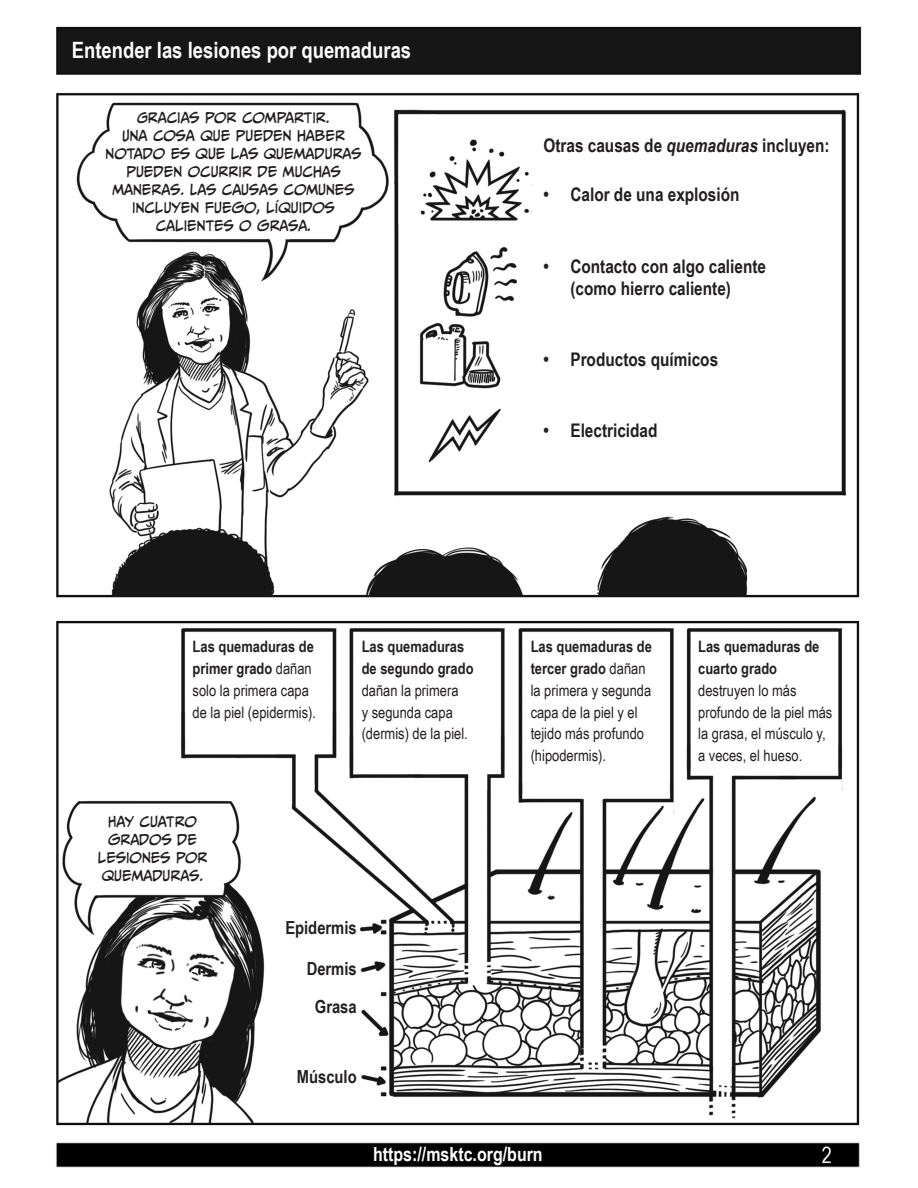
<style>
.page{position:relative;width:918px;height:1188px;background:#fff}
.page>*{position:absolute;margin:0;border:0;box-sizing:border-box;transform-origin:0 0}
.t1{font:700 22.5px "Arial Narrow";color:#fff}
.t2{font:700 19.5px "Arial Narrow";color:#fff}
.t3{font:700 18.75px/22.5px "Arial Narrow";color:#231f20;text-align:center}
.t4{font:700 18px/38.1px "Arial Narrow";color:#231f20;text-align:center}
.t5{font:15.75px/21.8px "Arial Narrow";color:#231f20}
.t6{font:700 15.75px/21.8px "Arial Narrow";color:#231f20}
.t7{font:13.5px/18px "CC Meanwhile";color:#231f20;text-align:center}
.s1{font-style:italic}
.s2{font-weight:700}
</style>
<div class="page">
<img style="left:56px;top:26px;width:806px;height:1142px">
<h1 class="t1" style="left:72px;top:33px;width:341px">Entender las lesiones por quemaduras</h1>
<p class="t7" style="left:106px;top:109px;width:257px">GRACIAS POR COMPARTIR.<br>UNA COSA QUE PUEDEN HABER<br>NOTADO ES QUE LAS QUEMADURAS<br>PUEDEN OCURRIR DE MUCHAS<br>MANERAS. LAS CAUSAS COMUNES<br>INCLUYEN FUEGO, LÍQUIDOS<br>CALIENTES O GRASA.</p>
<p class="t3" style="left:543px;top:133px;width:288px">Otras causas de <span class="s1">quemaduras</span> incluyen:</p>
<p class="t3" style="left:543px;top:183px;width:198px">• Calor de una explosión</p>
<p class="t3" style="left:543px;top:254px;width:224px">• Contacto con algo caliente (como hierro caliente)</p>
<p class="t3" style="left:543px;top:347px;width:176px">• Productos químicos</p>
<p class="t3" style="left:543px;top:418px;width:116px">• Electricidad</p>
<p class="t5" style="left:193px;top:635px;width:125px"><span class="s2">Las quemaduras de primer grado</span> dañan solo la primera capa de la piel (epidermis).</p>
<p class="t6" style="left:362px;top:635px;width:113px">Las quemaduras de segundo grado</p>
<p class="t5" style="left:362px;top:679px;width:108px">dañan la primera y segunda capa (dermis) de la piel.</p>
<p class="t7" style="left:98px;top:813px;width:111px">HAY CUATRO<br>GRADOS DE<br>LESIONES POR<br>QUEMADURAS.</p>
<p class="t4" style="left:285px;top:908px;width:73px">Epidermis</p>
<p class="t4" style="left:307px;top:948px;width:52px">Dermis<br>Grasa</p>
<p class="t4" style="left:297px;top:1057px;width:61px">Músculo</p>
<p class="t5" style="left:531px;top:635px;width:123px"><span class="s2">Las quemaduras de tercer grado</span> dañan la primera y segunda capa de la piel y el tejido más profundo (hipodermis).</p>
<p class="t6" style="left:698px;top:635px;width:123px">Las quemaduras de cuarto grado</p>
<p class="t5" style="left:698px;top:679px;width:136px">destruyen lo más profundo de la piel más la grasa, el músculo y, a veces, el hueso.</p>
<p class="t2" style="left:373px;top:1140px;width:171px">https://msktc.org/burn</p>
</div>
